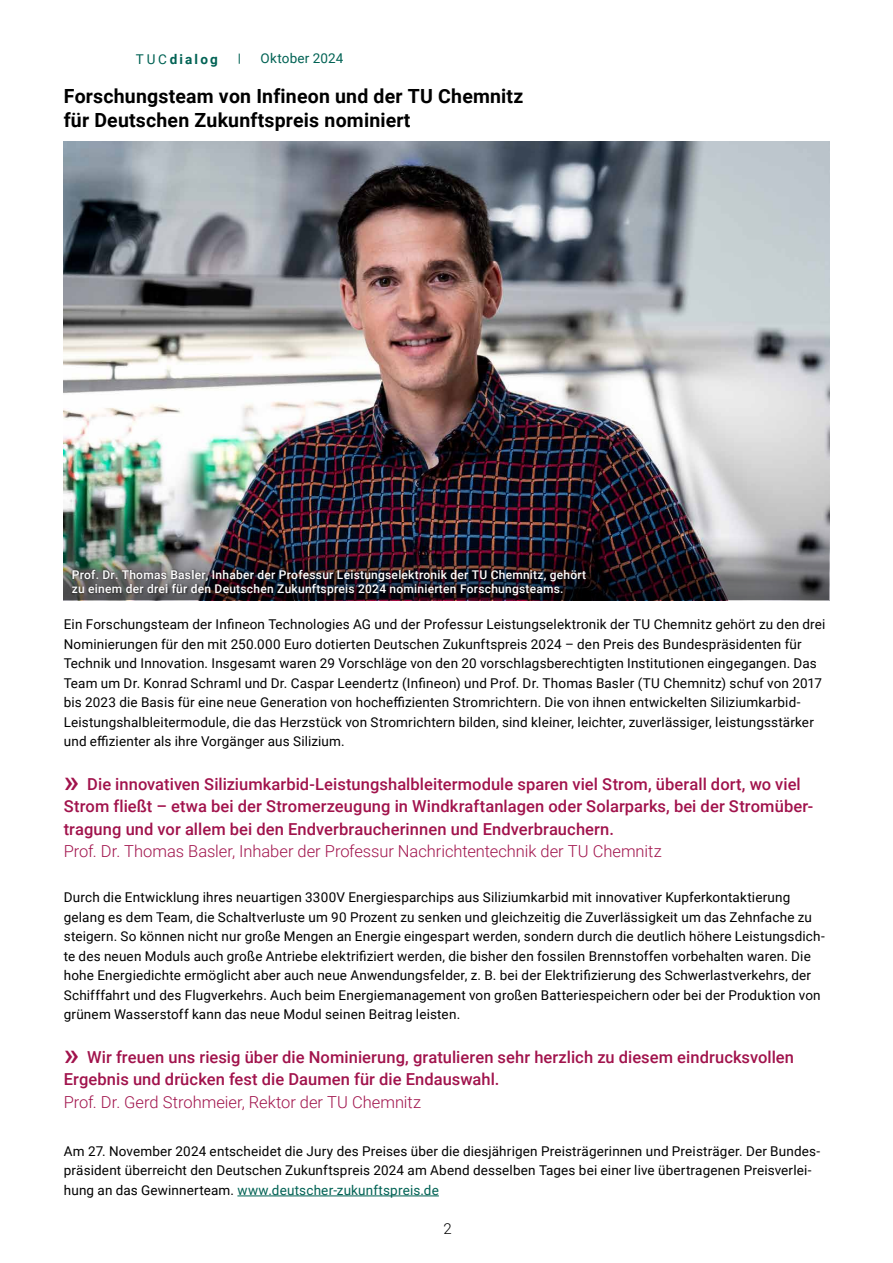
<style>
.page{position:relative;width:893px;height:1263px;background:#fff}
.page>*{position:absolute;margin:0;border:0;box-sizing:border-box;transform-origin:0 0}
.Überschrift{font:700 19.5px/24px "Roboto";letter-spacing:.01em;color:#000}
.Highlight{font:500 16.5px/22.5px "Roboto";letter-spacing:.005em;color:#a1134c}
.Highlight-2{font:300 16.5px "Roboto";color:#a1134c}
.t1{font:300 15px "Roboto";color:#000}
.Fließtext{font:13.5px/19.5px "Roboto";letter-spacing:.01em;color:#000}
.t2{font:13.5px "Roboto";letter-spacing:.015em;color:#006254}
.t3{font:700 13.5px "Roboto";letter-spacing:.16em;color:#006254}
.Fließtext-2{font:500 12px/14.4px "Roboto";letter-spacing:.02em;color:#fff}
.s1{font-weight:400}
.s2{font-size:31.5px}
.s3{font-weight:300}
.s4{color:#006254}
</style>
<div class="page">
<img style="left:64px;top:142px;width:765px;height:385px">
<img style="left:64px;top:527px;width:765px;height:73px">
<hr style="left:237px;top:1195px;width:202px;height:1px;background:#006254">
<div style="left:70px;top:568px;width:530px;height:29px;background:#000;opacity:.61"></div>
<p class="t3" style="left:136px;top:50px;width:84px"><span class="s1">TUC</span>dialog</p>
<p class="t2" style="left:260px;top:49px;width:85px">Oktober 2024</p>
<p class="Überschrift" style="left:64px;top:83px;width:461px">Forschungsteam von Infineon und der TU Chemnitz für Deutschen Zukunftspreis nominiert</p>
<p class="Fließtext-2" style="left:72px;top:567px;width:516px">Prof. Dr. Thomas Basler, Inhaber der Professur Leistungselektronik der TU Chemnitz, gehört zu einem der drei für den Deutschen Zukunftspreis 2024 nominierten Forschungsteams.</p>
<p class="Fließtext" style="left:64px;top:614px;width:763px">Ein Forschungsteam der Infineon Technologies AG und der Professur Leistungselektronik der TU Chemnitz gehört zu den drei Nominierungen für den mit 250.000 Euro dotierten Deutschen Zukunftspreis 2024 – den Preis des Bundespräsidenten für Technik und Innovation. Insgesamt waren 29 Vorschläge von den 20 vorschlagsberechtigten Institutionen eingegangen. Das Team um Dr. Konrad Schraml und Dr. Caspar Leendertz (Infineon) und Prof. Dr. Thomas Basler (TU Chemnitz) schuf von 2017 bis 2023 die Basis für eine neue Generation von hocheffizienten Stromrichtern. Die von ihnen entwickelten Siliziumkarbid-Leistungshalbleitermodule, die das Herzstück von Stromrichtern bilden, sind kleiner, leichter, zuverlässiger, leistungsstärker und effizienter als ihre Vorgänger aus Silizium.</p>
<p class="Highlight" style="left:64px;top:772px;width:751px"><span class="s2">»</span> Die innovativen Siliziumkarbid-Leistungshalbleitermodule sparen viel Strom, überall dort, wo viel Strom fließt – etwa bei der Stromerzeugung in Windkraftanlagen oder Solarparks, bei der Stromüber&shy;tragung und vor allem bei den Endverbraucherinnen und Endverbrauchern.<br><span class="s3">Prof. Dr. Thomas Basler, Inhaber der Professur Nachrichtentechnik der TU Chemnitz</span></p>
<p class="Fließtext" style="left:64px;top:887px;width:763px">Durch die Entwicklung ihres neuartigen 3300V Energiesparchips aus Siliziumkarbid mit innovativer Kupferkontaktierung gelang es dem Team, die Schaltverluste um 90 Prozent zu senken und gleichzeitig die Zuverlässigkeit um das Zehnfache zu steigern. So können nicht nur große Mengen an Energie eingespart werden, sondern durch die deutlich höhere Leistungsdich&shy;te des neuen Moduls auch große Antriebe elektrifiziert werden, die bisher den fossilen Brennstoffen vorbehalten waren. Die hohe Energiedichte ermöglicht aber auch neue Anwendungsfelder, z. B. bei der Elektrifizierung des Schwerlastverkehrs, der Schifffahrt und des Flugverkehrs. Auch beim Energiemanagement von großen Batteriespeichern oder bei der Produktion von grünem Wasserstoff kann das neue Modul seinen Beitrag leisten.</p>
<p class="Highlight" style="left:64px;top:1045px;width:732px"><span class="s2">»</span> Wir freuen uns riesig über die Nominierung, gratulieren sehr herzlich zu diesem eindrucksvollen<br>Ergebnis und drücken fest die Daumen für die Endauswahl.</p>
<p class="Highlight-2" style="left:64px;top:1090px;width:359px">Prof. Dr. Gerd Strohmeier, Rektor der TU Chemnitz</p>
<p class="Fließtext" style="left:64px;top:1141px;width:758px">Am 27. November 2024 entscheidet die Jury des Preises über die diesjährigen Preisträgerinnen und Preisträger. Der Bundes&shy;präsident überreicht den Deutschen Zukunftspreis 2024 am Abend desselben Tages bei einer live übertragenen Preisverlei&shy;hung an das Gewinnerteam. <span class="s4">www.deutscher-zukunftspreis.de</span></p>
<p class="t1" style="left:443px;top:1218px;width:10px">2</p>
</div>
